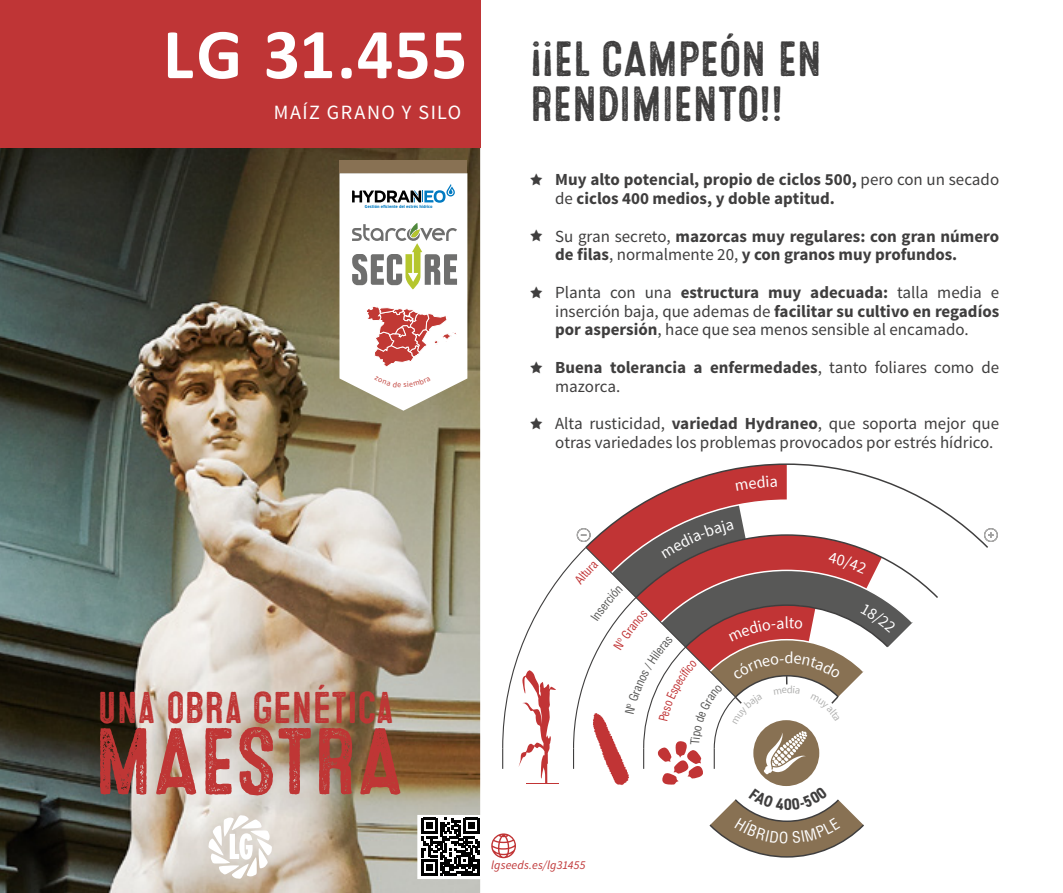
<style>
.page{position:relative;width:1063px;height:893px;background:#fff}
.page>*{position:absolute;margin:0;border:0;box-sizing:border-box;transform-origin:0 0}
.Fichas_Título_Princi{font:94.5px "Microbrew Three";letter-spacing:-.02em;color:#bf3635}
.Variedad{font:700 72px "Calibri";letter-spacing:.005em;color:#fff}
.Fichas_Título_Princi-2{font:49.5px/45px "Microbrew Three";letter-spacing:-.02em;color:#3f3e3e}
.Fichas_Título_Princi-3{font:44.55px "Microbrew Three";letter-spacing:-.02em;color:#bf3635}
.t1{font:20.25px "Source Sans Pro";letter-spacing:.07em;color:#fff}
.Fichas_Listado_prop{font:16.95px/18.8px "Source Sans Pro";color:#3f3e3e;text-align:justify}
.Fichas_Listado_prop-2{font:700 16.95px/18.8px "Source Sans Pro";color:#3f3e3e}
.t2{font:italic 12px "Source Sans Pro";letter-spacing:.01em;color:#bf3536}
.t3{font:700 4.05px "Neo Sans W1 G";letter-spacing:.005em;color:#017ac1}
.s1{font-family:"Star Things";font-weight:400;font-size:12px}
.s2{font-weight:400}
.s3{font-family:"Star Things";font-size:12px}
.s4{font-weight:700}
</style>
<div class="page">
<img style="left:0;top:148px;width:480px;height:745px">
<svg style="left:209px;top:815px;width:63px;height:64px"></svg>
<div style="left:0;top:0;width:480px;height:148px;background:#bf3536"></div>
<div style="left:340px;top:161px;width:127px;height:12px;background:#887153"></div>
<div style="left:984px;top:528px;width:14px;height:14px;border:1px solid #b1b1b0;border-radius:50%"></div>
<svg style="left:422px;top:818px;width:57px;height:58px"></svg>
<svg style="left:491px;top:463px;width:503px;height:395px"></svg>
<svg style="left:340px;top:173px;width:127px;height:238px"></svg>
<p class="Variedad" style="left:163px;top:3px;width:306px">LG 31.455</p>
<p class="t1" style="left:274px;top:100px;width:189px">MAÍZ GRANO Y SILO</p>
<p class="t3" style="left:365px;top:204px;width:69px">Gestión eficiente del estrés hídrico</p>
<p class="Fichas_Título_Princi-2" style="left:530px;top:38px;width:294px">¡¡EL CAMPEÓN EN<br>RENDIMIENTO!!</p>
<p class="Fichas_Listado_prop-2" style="left:555px;top:171px;width:446px;text-indent:-26px"><span class="s1">A</span> Muy alto potencial, propio de ciclos 500, <span class="s2">pero con un secado de</span> ciclos 400 medios, y doble aptitud.</p>
<p class="Fichas_Listado_prop-2" style="left:555px;top:227px;width:445px;text-indent:-26px"><span class="s1">A</span> <span class="s2">Su gran secreto,</span> mazorcas muy regulares: con gran número de filas<span class="s2">, normalmente 20,</span> y con granos muy profundos.</p>
<p class="Fichas_Listado_prop" style="left:555px;top:283px;width:445px;text-indent:-26px"><span class="s3">A</span> Planta con una <span class="s4">estructura muy adecuada:</span> talla media e inserción baja, que ademas de <span class="s4">facilitar su cultivo en regadíos por aspersión</span>, hace que sea menos sensible al encamado.</p>
<p class="Fichas_Listado_prop-2" style="left:555px;top:358px;width:446px;text-indent:-26px"><span class="s1">A</span> Buena tolerancia a enfermedades<span class="s2">, tanto foliares como de mazorca.</span></p>
<p class="Fichas_Listado_prop" style="left:555px;top:414px;width:446px;text-indent:-26px"><span class="s3">A</span> Alta rusticidad, <span class="s4">variedad Hydraneo</span>, que soporta mejor que otras variedades los problemas provocados por estrés hídrico.</p>
<p class="Fichas_Título_Princi-3" style="left:97px;top:682px;width:299px">UNA OBRA GENÉTICA</p>
<p class="Fichas_Título_Princi" style="left:93px;top:708px;width:313px">MAESTRA</p>
<p class="t2" style="left:491px;top:858px;width:96px">lgseeds.es/lg31455</p>
</div>
